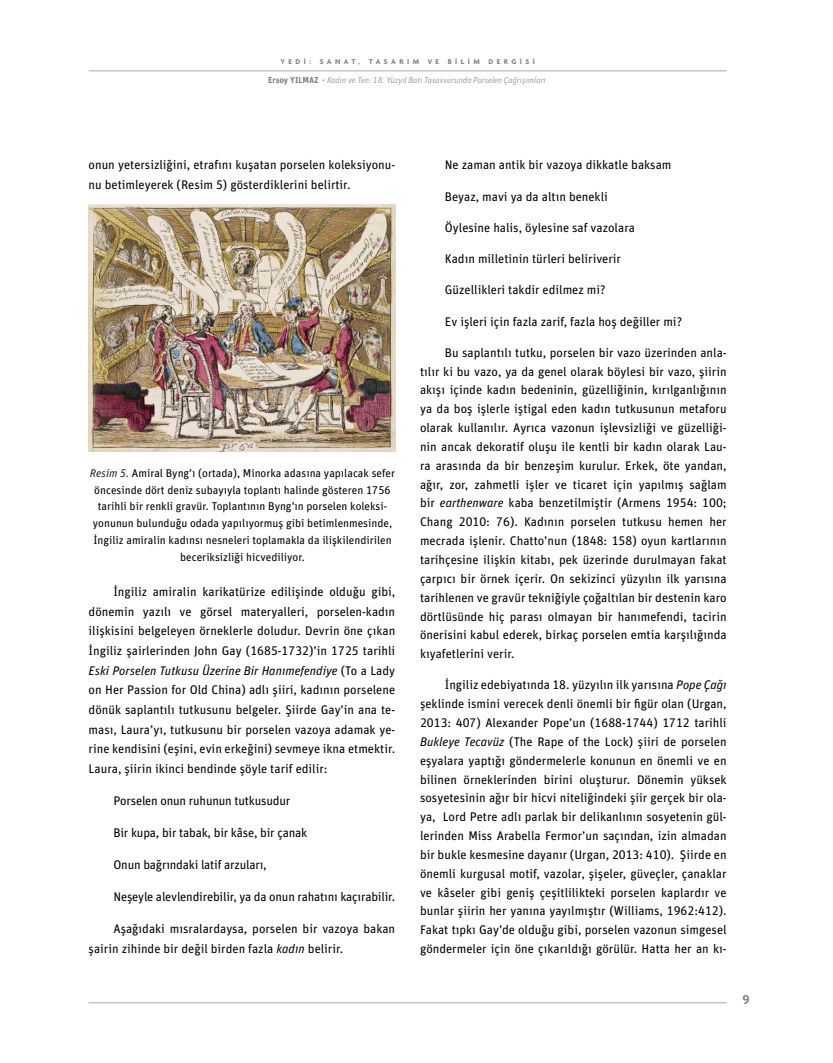
<style>
.page{position:relative;width:833px;height:1063px;background:#fff}
.page>*{position:absolute;margin:0;border:0;box-sizing:border-box;transform-origin:0 0}
.t1{font:12.5px/18.9px "FF Unit Pro";color:#000;text-align:justify}
.t2{font:700 12.5px "Sarre";color:#808285}
.t3{font:11.25px/16.9px "FF Unit Pro";color:#000;text-align:center}
.t4{font:italic 300 8.75px "FF Unit Pro";color:#808285}
.t5{font:700 7.5px "Agenda";letter-spacing:.46em;color:#808285}
.s1{font-weight:700;font-style:normal}
.s2{font-style:italic;color:#231f20}
.s3{font-style:italic}
</style>
<div class="page">
<hr style="left:89px;top:1003px;width:637px;height:1px;background:#a8a9ad">
<hr style="left:89px;top:71px;width:637px;height:1px;background:#a8a9ad">
<img style="left:89px;top:204px;width:306px;height:247px">
<p class="t5" style="left:280px;top:57px;width:256px">YEDİ: SANAT, TASARIM VE BİLİM DERGİSİ</p>
<p class="t4" style="left:268px;top:75px;width:279px"><span class="s1">Ersoy YILMAZ ·</span> Kadın ve Ten: 18. Yüzyıl Batı Tasavvurunda Porselen Çağrışımları</p>
<p class="t1" style="left:89px;top:155px;width:308px;line-height:19.6px">onun yetersizliğini, etrafını kuşatan porselen koleksiyonu&shy;nu betimleyerek (Resim 5) gösterdiklerini belirtir.</p>
<p class="t3" style="left:90px;top:464px;width:307px"><span class="s2">Resim 5.</span> Amiral Byng’ı (ortada), Minorka adasına yapılacak sefer öncesinde dört deniz subayıyla toplantı halinde gösteren 1756 tarihli bir renkli gravür. Toplantının Byng’ın porselen koleksi&shy;yonunun bulunduğu odada yapılıyormuş gibi betimlenmesinde, İngiliz amiralin kadınsı nesneleri toplamakla da ilişkilendirilen beceriksizliği hicvediliyor.</p>
<p class="t1" style="left:89px;top:581px;width:308px;line-height:19.6px;text-indent:25px">İngiliz amiralin karikatürize edilişinde olduğu gibi, dönemin yazılı ve görsel materyalleri, porselen-kadın ilişkisini belgeleyen örneklerle doludur. Devrin öne çıkan İngiliz şairlerinden John Gay (1685-1732)’in 1725 tarihli <span class="s3">Eski Porselen Tutkusu Üzerine Bir Hanımefendiye</span> (To a Lady on Her Passion for Old China) adlı şiiri, kadının porselene dönük saplantılı tutkusunu belgeler. Şiirde Gay’in ana te&shy;ması, Laura’yı, tutkusunu bir porselen vazoya adamak ye&shy;rine kendisini (eşini, evin erkeğini) sevmeye ikna etmektir.<br>Laura, şiirin ikinci bendinde şöyle tarif edilir:</p>
<p class="t1" style="left:113px;top:791px;width:178px">Porselen onun ruhunun tutkusudur</p>
<p class="t1" style="left:113px;top:823px;width:195px">Bir kupa, bir tabak, bir kâse, bir çanak</p>
<p class="t1" style="left:113px;top:855px;width:155px">Onun bağrındaki latif arzuları,</p>
<p class="t1" style="left:113px;top:887px;width:283px">Neşeyle alevlendirebilir, ya da onun rahatını kaçırabilir.</p>
<p class="t1" style="left:89px;top:919px;width:308px;line-height:19.6px;text-indent:25px">Aşağıdaki mısralardaysa, porselen bir vazoya bakan şairin zihinde bir değil birden fazla <span class="s3">kadın</span> belirir.</p>
<p class="t1" style="left:445px;top:155px;width:228px">Ne zaman antik bir vazoya dikkatle baksam</p>
<p class="t1" style="left:445px;top:186px;width:164px">Beyaz, mavi ya da altın benekli</p>
<p class="t1" style="left:445px;top:217px;width:192px">Öylesine halis, öylesine saf vazolara</p>
<p class="t1" style="left:445px;top:249px;width:178px">Kadın milletinin türleri beliriverir</p>
<p class="t1" style="left:445px;top:280px;width:162px">Güzellikleri takdir edilmez mi?</p>
<p class="t1" style="left:445px;top:311px;width:239px">Ev işleri için fazla zarif, fazla hoş değiller mi?</p>
<p class="t1" style="left:420px;top:342px;width:308px;text-indent:25px">Bu saplantılı tutku, porselen bir vazo üzerinden anla&shy;tılır ki bu vazo, ya da genel olarak böylesi bir vazo, şiirin akışı içinde kadın bedeninin, güzelliğinin, kırılganlığının ya da boş işlerle iştigal eden kadın tutkusunun metaforu olarak kullanılır. Ayrıca vazonun işlevsizliği ve güzelliği&shy;nin ancak dekoratif oluşu ile kentli bir kadın olarak Lau&shy;ra arasında da bir benzeşim kurulur. Erkek, öte yandan, ağır, zor, zahmetli işler ve ticaret için yapılmış sağlam bir <span class="s3">earthenware</span> kaba benzetilmiştir (Armens 1954: 100; Chang 2010: 76). Kadının porselen tutkusu hemen her mecrada işlenir. Chatto’nun (1848: 158) oyun kartlarının tarihçesine ilişkin kitabı, pek üzerinde durulmayan fakat çarpıcı bir örnek içerir. On sekizinci yüzyılın ilk yarısına tarihlenen ve gravür tekniğiyle çoğaltılan bir destenin karo dörtlüsünde hiç parası olmayan bir hanımefendi, tacirin önerisini kabul ederek, birkaç porselen emtia karşılığında kıyafetlerini verir.</p>
<p class="t1" style="left:420px;top:675px;width:308px;text-indent:25px">İngiliz edebiyatında 18. yüzyılın ilk yarısına <span class="s3">Pope Çağı </span>şeklinde ismini verecek denli önemli bir figür olan (Urgan, 2013: 407) Alexander Pope’un (1688-1744) 1712 tarihli <span class="s3">Bukleye Tecavüz</span> (The Rape of the Lock) şiiri de porselen eşyalara yaptığı göndermelerle konunun en önemli ve en bilinen örneklerinden birini oluşturur. Dönemin yüksek sosyetesinin ağır bir hicvi niteliğindeki şiir gerçek bir ola&shy;ya, Lord Petre adlı parlak bir delikanlının sosyetenin gül&shy;lerinden Miss Arabella Fermor’un saçından, izin almadan bir bukle kesmesine dayanır (Urgan, 2013: 410). Şiirde en önemli kurgusal motif, vazolar, şişeler, güveçler, çanaklar ve kâseler gibi geniş çeşitlilikteki porselen kaplardır ve bunlar şiirin her yanına yayılmıştır (Williams, 1962:412).<br>Fakat tıpkı Gay’de olduğu gibi, porselen vazonun simgesel göndermeler için öne çıkarıldığı görülür. Hatta her an kı-</p>
<p class="t2" style="left:742px;top:991px;width:9px">9</p>
</div>
